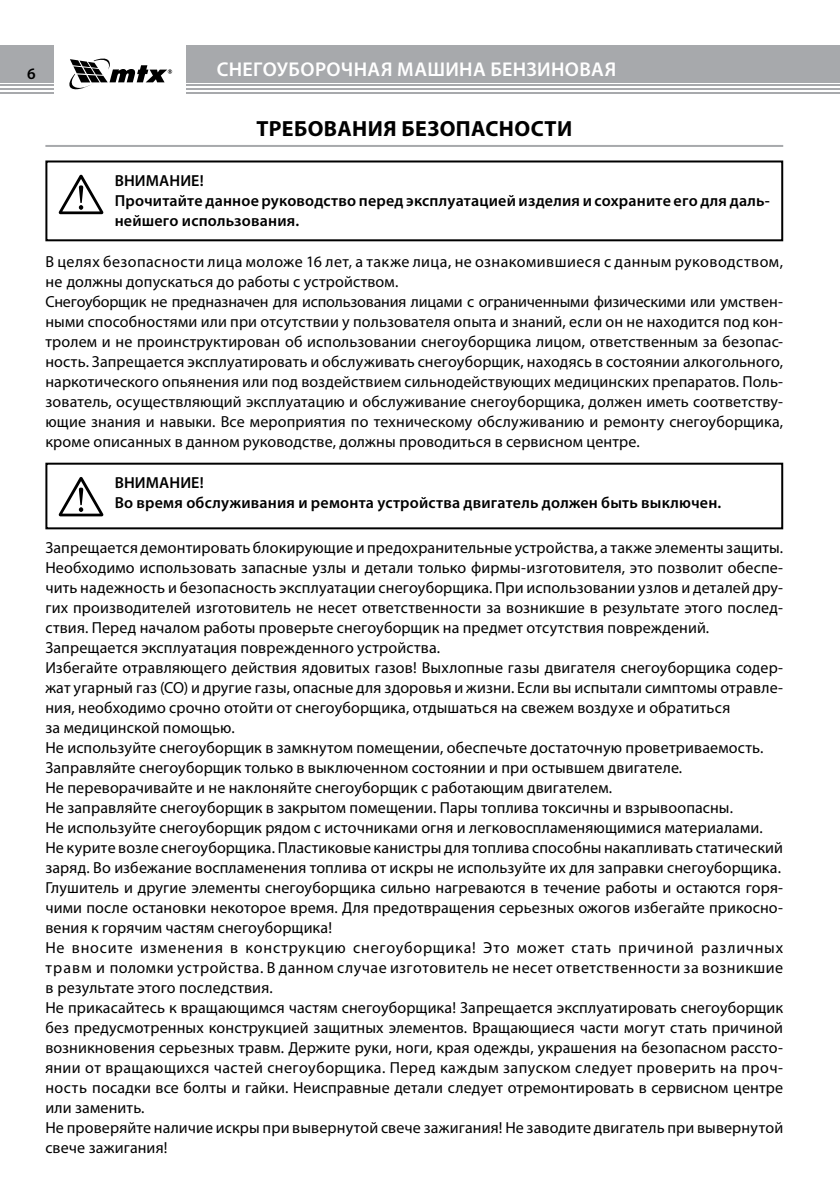
<style>
.page{position:relative;width:840px;height:1191px;background:#fff}
.page>*{position:absolute;margin:0;border:0;box-sizing:border-box;transform-origin:0 0}
.t1{font:700 22px "Myriad Pro";letter-spacing:.015em;color:#000}
.t2{font:600 20px "Myriad Pro";letter-spacing:.015em;color:#fff}
.t3{font:16px/20px "Myriad Pro";letter-spacing:.01em;color:#000}
.t4{font:600 16px/20px "Myriad Pro";letter-spacing:.01em;color:#000}
</style>
<div class="page">
<div style="left:0;top:45px;width:54px;height:37px;background:#a7a9ac"></div>
<hr style="left:0;top:84px;width:54px;height:2px;background:#a7a9ac">
<hr style="left:0;top:92px;width:54px;height:2px;background:#a7a9ac">
<hr style="left:0;top:88px;width:54px;height:2px;background:#a7a9ac">
<div style="left:186px;top:45px;width:652px;height:37px;background:#a7a9ac"></div>
<hr style="left:186px;top:84px;width:652px;height:2px;background:#a7a9ac">
<hr style="left:186px;top:92px;width:652px;height:2px;background:#a7a9ac">
<hr style="left:186px;top:88px;width:652px;height:2px;background:#a7a9ac">
<svg style="left:69px;top:58px;width:103px;height:32px"></svg>
<hr style="left:45px;top:145px;width:737px;height:2px;background:#a7a9ac">
<svg style="left:59px;top:175px;width:44px;height:39px"></svg>
<div style="left:45px;top:160px;width:737px;height:81px;border:2px solid #000"></div>
<svg style="left:59px;top:477px;width:44px;height:39px"></svg>
<div style="left:45px;top:463px;width:737px;height:66px;border:2px solid #000"></div>
<p class="t4" style="left:27px;top:63px;width:10px">6</p>
<p class="t2" style="left:217px;top:56px;width:401px">СНЕГОУБОРОЧНАЯ МАШИНА БЕНЗИНОВАЯ</p>
<h1 class="t1" style="left:256px;top:114px;width:317px">ТРЕБОВАНИЯ БЕЗОПАСНОСТИ</h1>
<p class="t4" style="left:115px;top:170px;width:656px">ВНИМАНИЕ!<br>Прочитайте данное руководство перед эксплуатацией изделия и сохраните его для даль&shy;нейшего использования.</p>
<p class="t3" style="left:45px;top:251px;width:739px">В целях безопасности лица моложе 16 лет‚ а также лица, не ознакомившиеся с данным руководством, не должны допускаться до работы с устройством.<br>Снегоуборщик не предназначен для использования лицами с ограниченными физическими или умствен&shy;ными способностями или при отсутствии у пользователя опыта и знаний, если он не находится под кон&shy;тролем и не проинструктирован об использовании снегоуборщика лицом, ответственным за безопас&shy;ность. Запрещается эксплуатировать и обслуживать снегоуборщик, находясь в состоянии алкогольного, наркотического опьянения или под воздействием сильнодействующих медицинских препаратов. Поль&shy;зователь, осуществляющий эксплуатацию и обслуживание снегоуборщика, должен иметь соответству&shy;ющие знания и навыки. Все мероприятия по техническому обслуживанию и ремонту снегоуборщика, кроме описанных в данном руководстве, должны проводиться в сервисном центре.</p>
<p class="t4" style="left:115px;top:472px;width:608px">ВНИМАНИЕ!<br>Во время обслуживания и ремонта устройства двигатель должен быть выключен.</p>
<p class="t3" style="left:45px;top:537px;width:739px">Запрещается демонтировать блокирующие и предохранительные устройства, а также элементы защиты.<br>Необходимо использовать запасные узлы и детали только фирмы-изготовителя, это позволит обеспе&shy;чить надежность и безопасность эксплуатации снегоуборщика. При использовании узлов и деталей дру&shy;гих производителей изготовитель не несет ответственности за возникшие в результате этого послед&shy;ствия. Перед началом работы проверьте снегоуборщик на предмет отсутствия повреждений.<br>Запрещается эксплуатация поврежденного устройства.<br>Избегайте отравляющего действия ядовитых газов! Выхлопные газы двигателя снегоуборщика содер&shy;жат угарный газ (СО) и другие газы, опасные для здоровья и жизни. Если вы испытали симптомы отравле&shy;ния, необходимо срочно отойти от снегоуборщика, отдышаться на свежем воздухе и обратиться<br>за медицинской помощью.<br>Не используйте снегоуборщик в замкнутом помещении, обеспечьте достаточную проветриваемость.<br>Заправляйте снегоуборщик только в выключенном состоянии и при остывшем двигателе.<br>Не переворачивайте и не наклоняйте снегоуборщик с работающим двигателем.<br>Не заправляйте снегоуборщик в закрытом помещении. Пары топлива токсичны и взрывоопасны.<br>Не используйте снегоуборщик рядом с источниками огня и легковоспламеняющимися материалами.<br>Не курите возле снегоуборщика. Пластиковые канистры для топлива способны накапливать статический заряд. Во избежание воспламенения топлива от искры не используйте их для заправки снегоуборщика.<br>Глушитель и другие элементы снегоуборщика сильно нагреваются в течение работы и остаются горя&shy;чими после остановки некоторое время. Для предотвращения серьезных ожогов избегайте прикосно&shy;вения к горячим частям снегоуборщика!<br>Не вносите изменения в конструкцию снегоуборщика! Это может стать причиной различных травм и поломки устройства. В данном случае изготовитель не несет ответственности за возникшие в результате этого последствия.<br>Не прикасайтесь к вращающимся частям снегоуборщика! Запрещается эксплуатировать снегоуборщик без предусмотренных конструкцией защитных элементов. Вращающиеся части могут стать причиной возникновения серьезных травм. Держите руки, ноги, края одежды, украшения на безопасном рассто&shy;янии от вращающихся частей снегоуборщика. Перед каждым запуском следует проверить на проч&shy;ность посадки все болты и гайки. Неисправные детали следует отремонтировать в сервисном центре или заменить.<br>Не проверяйте наличие искры при вывернутой свече зажигания! Не заводите двигатель при вывернутой свече зажигания!</p>
</div>
